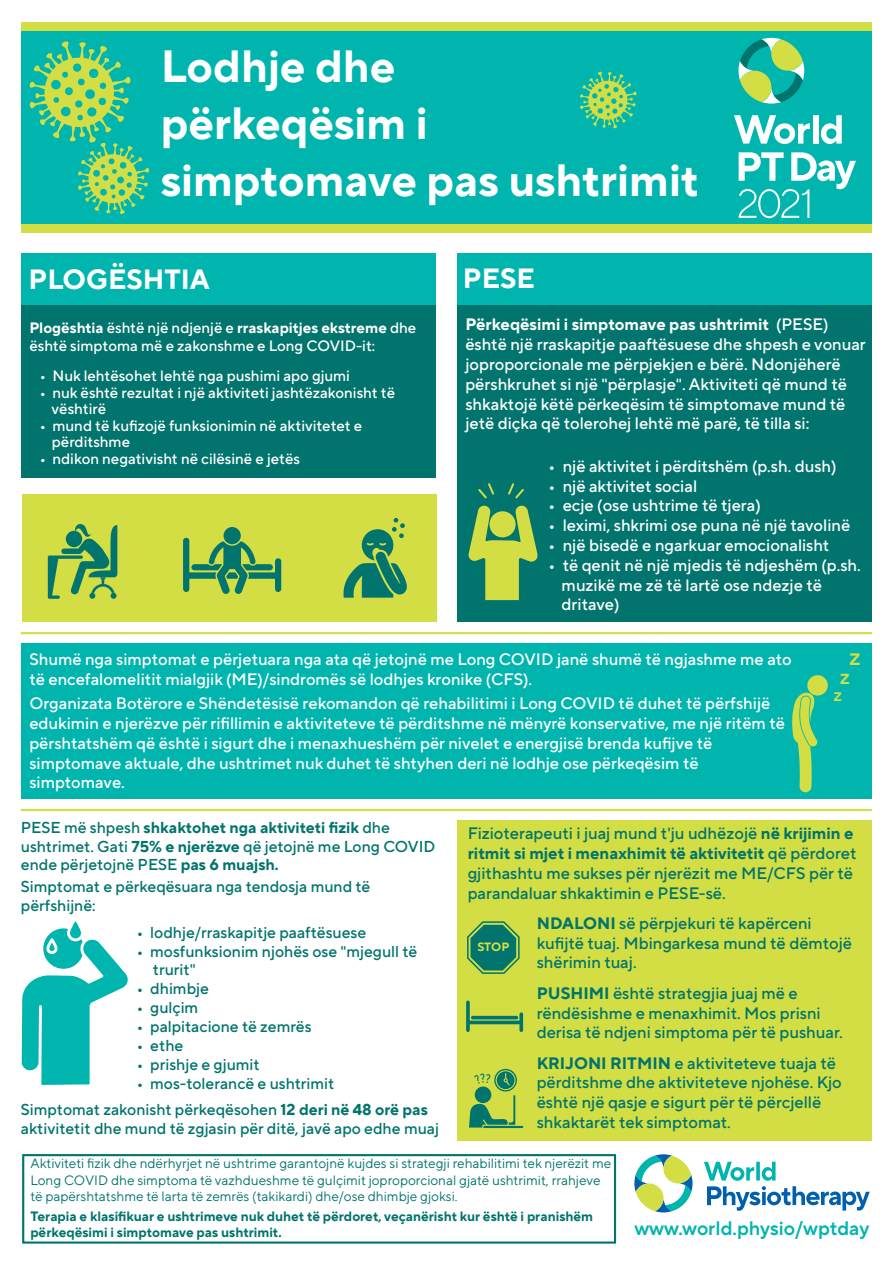
<style>
.page{position:relative;width:893px;height:1263px;background:#fff}
.page>*{position:absolute;margin:0;border:0;box-sizing:border-box;transform-origin:0 0}
.t1{font:700 45px/57px "TT Norms Pro";color:#fff}
.t2{font:700 27.75px "TT Norms Pro";color:#fff}
.t3{font:500 24px "TT Norms Pro";color:#d2de43}
.t4{font:500 21px "TT Norms Pro";color:#d2de43}
.t5{font:600 19.5px "TT Norms Pro";color:#00b5ae}
.t6{font:500 18px "TT Norms Pro";color:#d2de43}
.t7{font:500 16.5px/19.8px "TT Norms Pro";color:#fff}
.t8{font:500 16.5px/19.8px "TT Norms Pro";color:#00746d}
.t9{font:500 15.75px/18.9px "TT Norms Pro";color:#00746d}
.t10{font:500 15px/16.5px "TT Norms Pro";color:#fff}
.t11{font:13.5px/16.5px "TT Norms Pro";color:#00746d}
.t12{font:700 13.5px/16.5px "TT Norms Pro";color:#00746d}
.t13{font:700 12px "TT Norms Pro";color:#d2de43}
.s1{font-weight:700}
</style>
<div class="page">
<div style="left:22px;top:494px;width:415px;height:127px;background:#d2de43"></div>
<div style="left:21px;top:25px;width:851px;height:199px;background:#00b5ae"></div>
<div style="left:21px;top:224px;width:851px;height:9px;background:#d2de43"></div>
<div style="left:21px;top:22px;width:851px;height:9px;background:#d2de43"></div>
<svg style="left:738px;top:38px;width:66px;height:66px"></svg>
<svg style="left:734px;top:115px;width:76px;height:29px"></svg>
<div style="left:813px;top:115px;width:6px;height:29px;background:#fff"></div>
<svg style="left:821px;top:115px;width:21px;height:29px"></svg>
<svg style="left:739px;top:152px;width:117px;height:66px"></svg>
<svg style="left:29px;top:41px;width:121px;height:173px"></svg>
<svg style="left:580px;top:71px;width:57px;height:58px"></svg>
<div style="left:21px;top:305px;width:415px;height:173px;background:#00746d"></div>
<div style="left:21px;top:253px;width:415px;height:52px;background:#00b5ae"></div>
<div style="left:457px;top:304px;width:415px;height:317px;background:#00746d"></div>
<div style="left:457px;top:253px;width:415px;height:51px;background:#00b5ae"></div>
<svg style="left:704px;top:1162px;width:166px;height:49px"></svg>
<svg style="left:634px;top:1154px;width:59px;height:58px"></svg>
<div style="left:22px;top:1154px;width:594px;height:89px;border:2px solid #00746d"></div>
<hr style="left:21px;top:632px;width:851px;height:2px;background:#d2de43">
<svg style="left:343px;top:518px;width:64px;height:80px"></svg>
<div style="left:224px;top:527px;width:17px;height:17px;background:#00746d;border-radius:50%"></div>
<svg style="left:183px;top:538px;width:98px;height:56px"></svg>
<svg style="left:48px;top:524px;width:69px;height:75px"></svg>
<div style="left:21px;top:643px;width:851px;height:155px;background:#00b5ae"></div>
<hr style="left:21px;top:809px;width:851px;height:2px;background:#d2de43">
<div style="left:457px;top:820px;width:415px;height:321px;background:#d2de43"></div>
<svg style="left:792px;top:692px;width:26px;height:100px"></svg>
<div style="left:807px;top:675px;width:21px;height:21px;background:#d2de43;border-radius:50%"></div>
<svg style="left:70px;top:921px;width:11px;height:17px"></svg>
<svg style="left:22px;top:928px;width:106px;height:157px"></svg>
<svg style="left:468px;top:505px;width:70px;height:95px"></svg>
<svg style="left:508px;top:483px;width:16px;height:15px"></svg>
<svg style="left:478px;top:483px;width:16px;height:15px"></svg>
<div style="left:489px;top:511px;width:27px;height:26px;background:#d2de43;border-radius:50%"></div>
<svg style="left:467px;top:921px;width:53px;height:53px"></svg>
<svg style="left:466px;top:1000px;width:57px;height:32px"></svg>
<svg style="left:469px;top:1069px;width:54px;height:59px"></svg>
<h1 class="t1" style="left:161px;top:34px;width:540px">Lodhje dhe<br>përkeqësim i<br>simptomave pas ushtrimit</h1>
<h2 class="t2" style="left:28px;top:259px;width:183px">PLOGËSHTIA</h2>
<p class="t10" style="left:29px;top:317px;width:388px;line-height:18px"><span class="s1">Plogështia</span> është një ndjenjë e <span class="s1">rraskapitjes ekstreme</span> dhe është simptoma më e zakonshme e Long COVID-it:</p>
<p class="t10" style="left:39px;top:367px;width:312px">• Nuk lehtësohet lehtë nga pushimi apo gjumi</p>
<p class="t10" style="left:52px;top:383px;width:345px;text-indent:-12px">• nuk është rezultat i një aktiviteti jashtëzakonisht të vështirë</p>
<p class="t10" style="left:52px;top:416px;width:312px;text-indent:-13px">• mund të kufizojë funksionimin në aktivitetet e përditshme</p>
<p class="t10" style="left:39px;top:449px;width:262px">• ndikon negativisht në cilësinë e jetës</p>
<h2 class="t2" style="left:463px;top:258px;width:74px">PESE</h2>
<p class="t7" style="left:465px;top:313px;width:402px"><span class="s1">Përkeqësimi i simptomave pas ushtrimit</span> (PESE) është një rraskapitje paaftësuese dhe shpesh e vonuar joproporcionale me përpjekjen e bërë. Ndonjëherë përshkruhet si një "përplasje". Aktiviteti që mund të shkaktojë këtë përkeqësim të simptomave mund të jetë diçka që tolerohej lehtë më parë, të tilla si:</p>
<p class="t7" style="left:548px;top:455px;width:290px">• një aktivitet i përditshëm (p.sh. dush)</p>
<p class="t7" style="left:548px;top:475px;width:150px">• një aktivitet social</p>
<p class="t7" style="left:548px;top:494px;width:214px">• ecje (ose ushtrime të tjera)</p>
<p class="t7" style="left:548px;top:514px;width:304px">• leximi, shkrimi ose puna në një tavolinë</p>
<p class="t7" style="left:548px;top:534px;width:283px">• një bisedë e ngarkuar emocionalisht</p>
<p class="t7" style="left:562px;top:554px;width:301px;text-indent:-13px">• të qenit në një mjedis të ndjeshëm (p.sh. muzikë me zë të lartë ose ndezje të dritave)</p>
<p class="t7" style="left:29px;top:648px;width:764px">Shumë nga simptomat e përjetuara nga ata që jetojnë me Long COVID janë shumë të ngjashme me ato të encefalomelitit mialgjik (ME)/sindromës së lodhjes kronike (CFS).</p>
<p class="t7" style="left:29px;top:692px;width:757px">Organizata Botërore e Shëndetësisë rekomandon që rehabilitimi i Long COVID të duhet të përfshijë edukimin e njerëzve për rifillimin e aktiviteteve të përditshme në mënyrë konservative, me një ritëm të përshtatshëm që është i sigurt dhe i menaxhueshëm për nivelet e energjisë brenda kufijve të simptomave aktuale, dhe ushtrimet nuk duhet të shtyhen deri në lodhje ose përkeqësim të simptomave.</p>
<p class="t8" style="left:468px;top:822px;width:390px">Fizioterapeuti i juaj mund t'ju udhëzojë <span class="s1">në krijimin e ritmit si mjet i menaxhimit të aktivitetit</span> që përdoret gjithashtu me sukses për njerëzit me ME/CFS për të parandaluar shkaktimin e PESE-së.</p>
<p class="t8" style="left:537px;top:912px;width:317px"><span class="s1">NDALONI</span> së përpjekuri të kapërceni kufijtë tuaj. Mbingarkesa mund të dëmtojë shërimin tuaj.</p>
<p class="t8" style="left:537px;top:982px;width:308px"><span class="s1">PUSHIMI</span> është strategjia juaj më e rëndësishme e menaxhimit. Mos prisni derisa të ndjeni simptoma për të pushuar.</p>
<p class="t8" style="left:537px;top:1052px;width:307px"><span class="s1">KRIJONI RITMIN</span> e aktiviteteve tuaja të përditshme dhe aktiviteteve njohëse. Kjo është një qasje e sigurt për të përcjellë shkaktarët tek simptomat.</p>
<h3 class="t3" style="left:849px;top:639px;width:13px">z</h3>
<p class="t4" style="left:840px;top:661px;width:12px">z</p>
<p class="t6" style="left:833px;top:682px;width:10px">z</p>
<p class="t9" style="left:21px;top:816px;width:416px">PESE më shpesh <span class="s1">shkaktohet nga aktiviteti fizik</span> dhe ushtrimet. Gati <span class="s1">75% e njerëzve</span> që jetojnë me Long COVID ende përjetojnë PESE <span class="s1">pas 6 muajsh.</span></p>
<p class="t9" style="left:21px;top:876px;width:351px">Simptomat e përkeqësuara nga tendosja mund të përfshijnë:</p>
<p class="t9" style="left:136px;top:921px;width:231px">• lodhje/rraskapitje paaftësuese</p>
<p class="t9" style="left:153px;top:940px;width:266px;text-indent:-17px">• mosfunksionim njohës ose "mjegull të trurit"</p>
<p class="t9" style="left:136px;top:978px;width:74px">• dhimbje</p>
<p class="t9" style="left:136px;top:997px;width:63px">• gulçim</p>
<p class="t9" style="left:136px;top:1016px;width:177px">• palpitacione të zemrës</p>
<p class="t9" style="left:136px;top:1035px;width:48px">• ethe</p>
<p class="t9" style="left:136px;top:1054px;width:125px">• prishje e gjumit</p>
<p class="t9" style="left:21px;top:1069px;width:408px;line-height:26.4px;text-indent:115px">• mos-tolerancë e ushtrimit<br>Simptomat zakonisht përkeqësohen <span class="s1">12 deri në 48 orë pas</span></p>
<p class="t9" style="left:21px;top:1118px;width:420px">aktivitetit dhe mund të zgjasin për ditë, javë apo edhe muaj</p>
<p class="t11" style="left:30px;top:1154px;width:582px">Aktiviteti fizik dhe ndërhyrjet në ushtrime garantojnë kujdes si strategji rehabilitimi tek njerëzit me<br>Long COVID dhe simptoma të vazhdueshme të gulçimit joproporcional gjatë ushtrimit, rrahjeve të papërshtatshme të larta të zemrës (takikardi) dhe/ose dhimbje gjoksi.</p>
<p class="t12" style="left:30px;top:1207px;width:564px">Terapia e klasifikuar e ushtrimeve nuk duhet të përdoret, veçanërisht kur është i pranishëm përkeqësimi i simptomave pas ushtrimit.</p>
<p class="t5" style="left:634px;top:1214px;width:236px">www.world.physio/wptday</p>
<p class="t13" style="left:478px;top:938px;width:33px">STOP</p>
</div>
